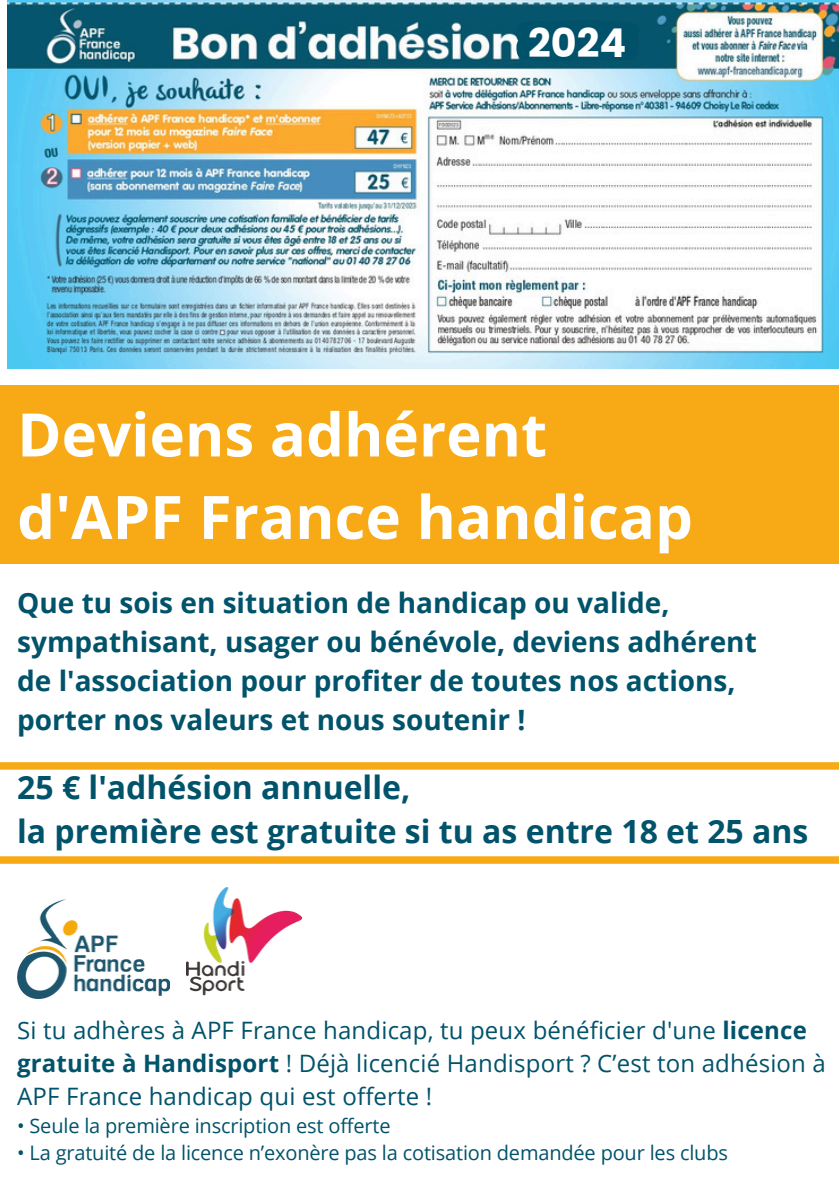
<style>
.page{position:relative;width:839px;height:1191px;background:#fff}
.page>*{position:absolute;margin:0;border:0;box-sizing:border-box;transform-origin:0 0}
.t1{font:700 60px/82.4px "Open Sans";color:#fff}
.t2{font:700 39.6px "Poppins";color:#fff}
.t3{font:700 32px/43.6px "Open Sans";color:#00536a}
.t4{font:700 28px/39px "Open Sans";color:#00536a}
.t5{font:24px/33px "Open Sans";letter-spacing:.005em;color:#00536a}
.t6{font:20px "Open Sans";letter-spacing:-.01em;color:#00536a}
.s1{font-weight:700}
</style>
<div class="page">
<div style="left:0;top:385px;width:838px;height:179px;background:#f7a916"></div>
<div style="left:0;top:762px;width:838px;height:8px;background:#f7a916"></div>
<div style="left:0;top:856px;width:838px;height:8px;background:#f7a916"></div>
<img style="left:186px;top:888px;width:116px;height:108px">
<img style="left:17px;top:900px;width:152px;height:99px">
<img style="left:8px;top:0;width:830px;height:369px">
<div style="left:516px;top:20px;width:122px;height:41px;background:#00516a"></div>
<p class="t2" style="left:528px;top:15px;width:100px">2024</p>
<p class="t1" style="left:17px;top:392px;width:677px">Deviens adhérent d'APF France handicap</p>
<p class="t4" style="left:17px;top:583px;width:741px">Que tu sois en situation de handicap ou valide, sympathisant, usager ou bénévole, deviens adhérent de l'association pour profiter de toutes nos actions, porter nos valeurs et nous soutenir !</p>
<h1 class="t3" style="left:17px;top:765px;width:792px">25 € l'adhésion annuelle,<br>la première est gratuite si tu as entre 18 et 25 ans</h1>
<h4 class="t5" style="left:17px;top:1013px;width:810px">Si tu adhères à APF France handicap, tu peux bénéficier d'une <span class="s1">licence gratuite à Handisport</span> ! Déjà licencié Handisport ? C’est ton adhésion à<br>APF France handicap qui est offerte !</h4>
<h3 class="t6" style="left:17px;top:1112px;width:375px">• Seule la première inscription est offerte</h3>
<p class="t6" style="left:17px;top:1139px;width:712px">• La gratuité de la licence n’exonère pas la cotisation demandée pour les clubs</p>
</div>
